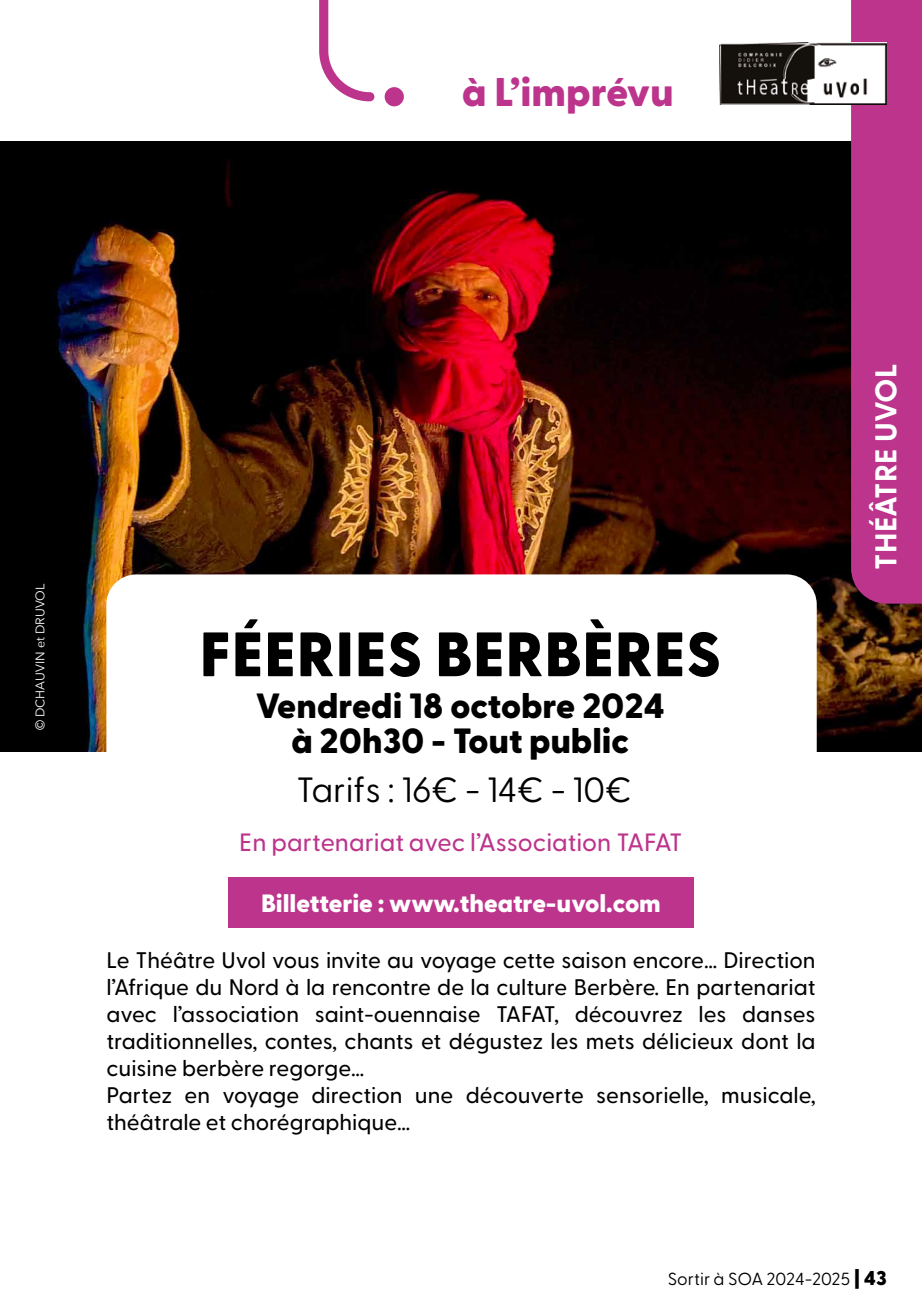
<style>
.page{position:relative;width:922px;height:1312px;background:#fff}
.page>*{position:absolute;margin:0;border:0;box-sizing:border-box;transform-origin:0 0}
.t1{font:800 62.5px "Greycliff CF";letter-spacing:.01em;color:#000}
.t2{font:800 40px "Greycliff CF";color:#bc348b}
.t3{font:800 35px/35px "Greycliff CF";color:#000;text-align:center}
.t4{font:35px "Greycliff CF";color:#000}
.t5{font:700 30px "Greycliff CF";letter-spacing:.01em;color:#fff}
.t6{font:500 25px "Greycliff CF";color:#bc348b}
.t7{font:800 25px "Greycliff CF";color:#fff}
.t8{font:500 22.5px/27px "Greycliff CF";color:#000}
.t9{font:17.5px "Greycliff CF";color:#000}
.t10{font:12.5px "Avenir Next";color:#fff}
.s1{font-weight:800;font-size:20px}
</style>
<div class="page">
<img style="left:0;top:142px;width:921px;height:609px">
<div style="left:850px;top:0;width:71px;height:603px;background:#bc348b"></div>
<img style="left:719px;top:42px;width:167px;height:63px">
<div style="left:384px;top:87px;width:20px;height:19px;background:#bc348b;border-radius:50%"></div>
<svg style="left:319px;top:0;width:55px;height:101px"></svg>
<div style="left:106px;top:574px;width:710px;height:280px;background:#fff;border-radius:30px"></div>
<div style="left:228px;top:876px;width:465px;height:51px;background:#bc348b"></div>
<h2 class="t2" style="left:462px;top:62px;width:213px">à L’imprévu</h2>
<p class="t10" style="left:30px;top:730px;width:148px;rotate:-90deg">© DCHAUVIN et DRUVOL</p>
<h1 class="t1" style="left:199px;top:606px;width:523px">FÉERIES BERBÈRES</h1>
<h3 class="t3" style="left:256px;top:687px;width:410px">Vendredi 18 octobre 2024 à 20h30 - Tout public</h3>
<h3 class="t4" style="left:296px;top:763px;width:337px">Tarifs : 16€ - 14€ - 10€</h3>
<p class="t6" style="left:239px;top:823px;width:445px">En partenariat avec l’Association TAFAT</p>
<p class="t7" style="left:261px;top:884px;width:401px">Billetterie : www.theatre-uvol.com</p>
<p class="t8" style="left:106px;top:945px;width:710px">Le Théâtre Uvol vous invite au voyage cette saison encore… Direction l’Afrique du Nord à la rencontre de la culture Berbère. En partenariat avec l’association saint-ouennaise TAFAT, découvrez les danses traditionnelles, contes, chants et dégustez les mets délicieux dont la cuisine berbère regorge…<br>Partez en voyage direction une découverte sensorielle, musicale, théâtrale et chorégraphique…</p>
<h3 class="t5" style="left:862px;top:569px;width:208px;rotate:-90deg">THÉÂTRE UVOL</h3>
<p class="t9" style="left:667px;top:1264px;width:220px">Sortir à SOA 2024-2025 <span class="s1">| 43</span></p>
</div>
